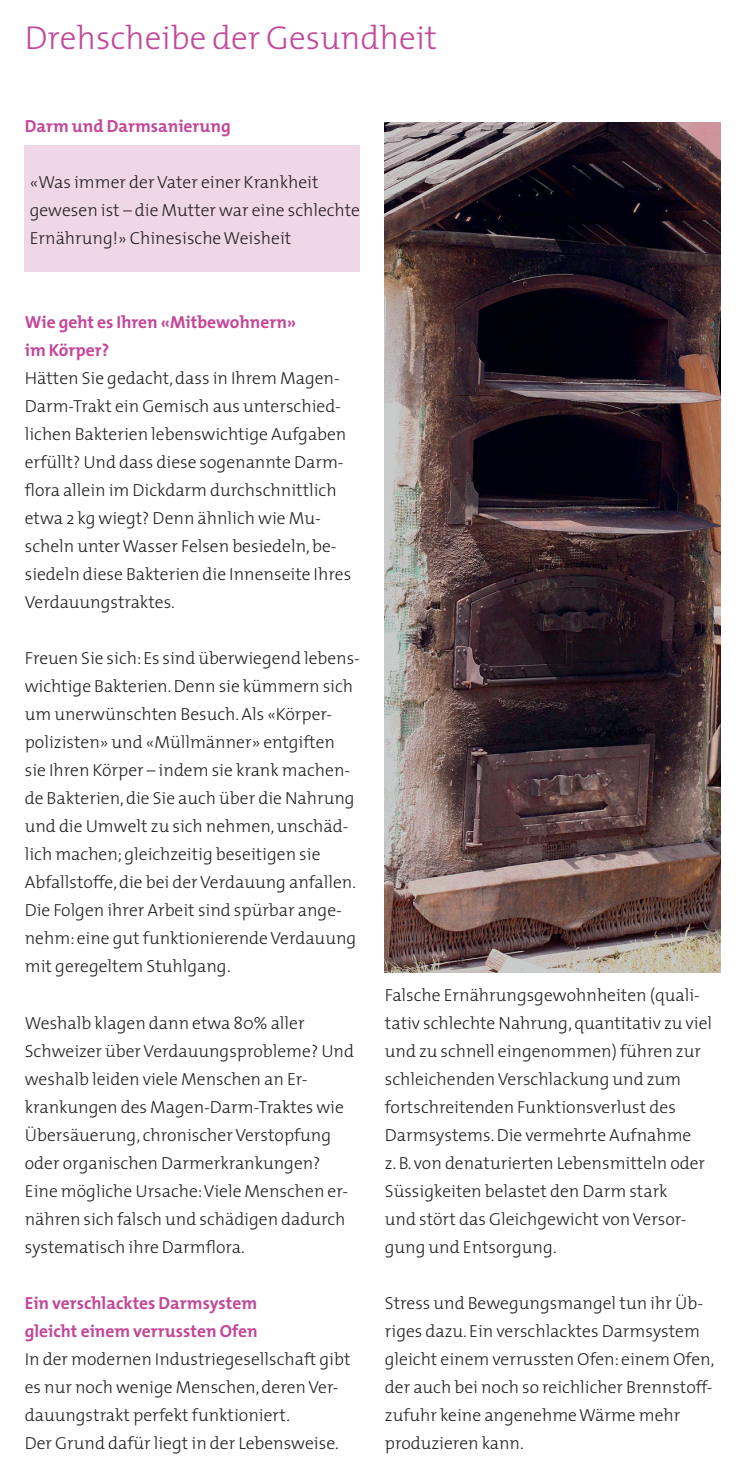
<style>
.page{position:relative;width:745px;height:1474px;background:#fff}
.page>*{position:absolute;margin:0;border:0;box-sizing:border-box;transform-origin:0 0}
.t1{font:300 33.25px "The Mix";color:#c34899}
.t2{font:300 17.5px/28px "The Mix";color:#231f20}
.t3{font:700 17.5px/28px "The Mix";color:#c34899}
</style>
<div class="page">
<div style="left:25px;top:146px;width:335px;height:126px;background:#efd7e7"></div>
<img style="left:384px;top:122px;width:335px;height:850px">
<h1 class="t1" style="left:25px;top:10px;width:413px">Drehscheibe der Gesundheit</h1>
<p class="t3" style="left:25px;top:112px;width:207px">Darm und Darmsanierung</p>
<p class="t2" style="left:30px;top:168px;width:331px">«Was immer der Vater einer Krankheit gewesen ist – die Mutter war eine schlechte<br>Ernährung!» Chinesische Weisheit</p>
<p class="t3" style="left:25px;top:308px;width:273px">Wie geht es Ihren «Mitbewohnern» im Körper?</p>
<p class="t2" style="left:25px;top:364px;width:328px">Hätten Sie gedacht, dass in Ihrem Magen-Darm-Trakt ein Gemisch aus unterschied&shy;lichen Bakterien lebenswichtige Aufgaben erfüllt? Und dass diese sogenannte Darm&shy;flora allein im Dickdarm durchschnittlich etwa 2 kg wiegt? Denn ähnlich wie Mu&shy;scheln unter Wasser Felsen besiedeln, be&shy;siedeln diese Bakterien die Innenseite Ihres Verdauungstraktes.</p>
<p class="t2" style="left:25px;top:644px;width:336px">Freuen Sie sich: Es sind überwiegend lebens&shy;wichtige Bakterien. Denn sie kümmern sich um unerwünschten Besuch. Als «Körper&shy;polizisten» und «Müllmänner» entgiften sie Ihren Körper – indem sie krank machen&shy;de Bakterien, die Sie auch über die Nahrung und die Umwelt zu sich nehmen, unschäd&shy;lich machen; gleichzeitig beseitigen sie Abfallstoffe, die bei der Verdauung anfallen.<br>Die Folgen ihrer Arbeit sind spürbar ange&shy;nehm: eine gut funktionierende Verdauung mit geregeltem Stuhlgang.</p>
<p class="t2" style="left:25px;top:1008px;width:330px">Weshalb klagen dann etwa 80% aller Schweizer über Verdauungsprobleme? Und weshalb leiden viele Menschen an Er&shy;krankungen des Magen-Darm-Traktes wie Übersäuerung, chronischer Verstopfung oder organischen Darmerkrankungen?<br>Eine mögliche Ursache: Viele Menschen er&shy;nähren sich falsch und schädigen dadurch systematisch ihre Darmflora.</p>
<p class="t3" style="left:25px;top:1288px;width:234px">Ein verschlacktes Darmsystem gleicht einem verrussten Ofen</p>
<p class="t2" style="left:25px;top:1344px;width:327px">In der modernen Industriegesellschaft gibt es nur noch wenige Menschen, deren Ver&shy;dauungstrakt perfekt funktioniert.<br>Der Grund dafür liegt in der Lebensweise.</p>
<p class="t2" style="left:384px;top:980px;width:328px">Falsche Ernährungsgewohnheiten (quali&shy;tativ schlechte Nahrung, quantitativ zu viel und zu schnell eingenommen) führen zur schleichenden Verschlackung und zum fortschreitenden Funktionsverlust des Darmsystems. Die vermehrte Aufnahme<br>z. B. von denaturierten Lebensmitteln oder Süssigkeiten belastet den Darm stark<br>und stört das Gleichgewicht von Versor&shy;gung und Entsorgung.</p>
<p class="t2" style="left:384px;top:1288px;width:330px">Stress und Bewegungsmangel tun ihr Üb&shy;riges dazu. Ein verschlacktes Darmsystem gleicht einem verrussten Ofen: einem Ofen, der auch bei noch so reichlicher Brennstoff&shy;zufuhr keine angenehme Wärme mehr produzieren kann.</p>
</div>
